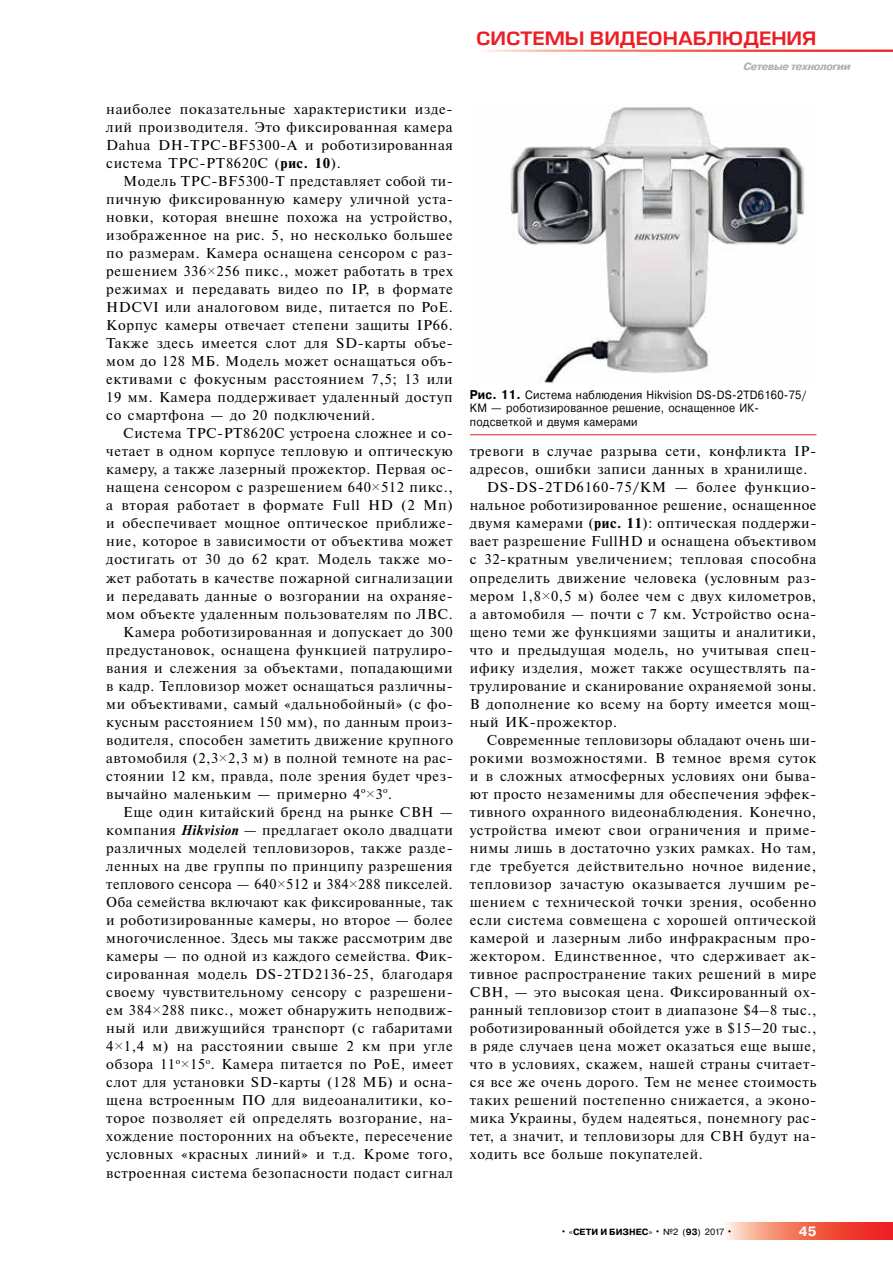
<style>
.page{position:relative;width:893px;height:1263px;background:#fff}
.page>*{position:absolute;margin:0;border:0;box-sizing:border-box;transform-origin:0 0}
.t1{font:18px "Europe Demi";color:#ed1d24;scale:1.1 1}
.t2{font:14.25px/18px "Newton C";letter-spacing:.045em;color:#000;text-align:justify}
.t3{font:700 13.5px "Pragmatica";color:#fff}
.t4{font:12px/13.5px "Pragmatica";letter-spacing:.025em;color:#000;scale:.9 1}
.t5{font:italic 700 10.5px "Pragmatica Cond";letter-spacing:-.04em;color:#aaafb1;scale:1.23 1}
.t6{font:700 9px "Pragmatica";color:#000}
.s1{font-weight:700}
.s2{font-family:"Pragmatica";font-weight:200}
.s3{font-weight:700;font-style:italic;font-size:14.1px}
.s4{font-weight:700;font-size:12.75px}
.s5{font-weight:400;font-size:10.5px}
.s6{font-weight:400}
</style>
<div class="page">
<svg style="left:726px;top:1222px;width:167px;height:17px;background:#f36e5c"></svg>
<img style="left:510px;top:107px;width:295px;height:276px">
<hr style="left:470px;top:434px;width:346px;height:1px;background:#ed1d24">
<p class="t2" style="left:106px;top:100px;width:348px">наиболее показательные характеристики изде&shy;лий производителя. Это фиксированная камера Dahua DH-TPC-BF5300-A и роботизированная система TPC-PT8620C (<span class="s1">рис. 10</span>).</p>
<p class="t2" style="left:106px;top:172px;width:348px;text-indent:17px">Модель TPC-BF5300-Т представляет собой ти&shy;пичную фиксированную камеру уличной уста&shy;новки, которая внешне похожа на устройство, изображенное на рис. 5, но несколько большее по размерам. Камера оснащена сенсором с раз&shy;решением 336<span class="s2">×</span>256 пикс., может работать в трех режимах и передавать видео по IP, в формате HDCVI или аналоговом виде, питается по PoE.<br>Корпус камеры отвечает степени защиты IP66.<br>Также здесь имеется слот для SD-карты объе&shy;мом до 128 МБ. Модель может оснащаться объ&shy;ективами с фокусным расстоянием 7,5; 13 или 19 мм. Камера поддерживает удаленный доступ со смартфона — до 20 подключений.</p>
<p class="t2" style="left:123px;top:424px;width:331px">Система TPC-PT8620C устроена сложнее и со-</p>
<p class="t2" style="left:106px;top:442px;width:348px">четает в одном корпусе тепловую и оптическую</p>
<p class="t2" style="left:106px;top:460px;width:348px">камеру, а также лазерный прожектор. Первая ос-</p>
<p class="t2" style="left:106px;top:478px;width:348px">нащена сенсором с разрешением 640<span class="s2">×</span>512 пикс.,</p>
<p class="t2" style="left:106px;top:496px;width:348px">а вторая работает в формате Full HD (2 Мп)</p>
<p class="t2" style="left:106px;top:515px;width:348px">и обеспечивает мощное оптическое приближе-</p>
<p class="t2" style="left:106px;top:533px;width:348px">ние, которое в зависимости от объектива может</p>
<p class="t2" style="left:106px;top:551px;width:348px">достигать от 30 до 62 крат. Модель также мо-</p>
<p class="t2" style="left:106px;top:569px;width:348px">жет работать в качестве пожарной сигнализации</p>
<p class="t2" style="left:106px;top:587px;width:348px">и передавать данные о возгорании на охраняе-</p>
<p class="t2" style="left:106px;top:605px;width:348px">мом объекте удаленным пользователям по ЛВС.</p>
<p class="t2" style="left:123px;top:623px;width:331px">Камера роботизированная и допускает до 300</p>
<p class="t2" style="left:106px;top:641px;width:348px">предустановок, оснащена функцией патрулиро-</p>
<p class="t2" style="left:106px;top:659px;width:348px">вания и слежения за объектами, попадающими</p>
<p class="t2" style="left:106px;top:677px;width:348px">в кадр. Тепловизор может оснащаться различны-</p>
<p class="t2" style="left:106px;top:695px;width:348px">ми объективами, самый «дальнобойный» (с фо-</p>
<p class="t2" style="left:106px;top:713px;width:348px">кусным расстоянием 150 мм), по данным произ-</p>
<p class="t2" style="left:106px;top:731px;width:348px">водителя, способен заметить движение крупного</p>
<p class="t2" style="left:106px;top:749px;width:348px">автомобиля (2,3<span class="s2">×</span>2,3 м) в полной темноте на рас-</p>
<p class="t2" style="left:106px;top:767px;width:348px">стоянии 12 км, правда, поле зрения будет чрез-</p>
<p class="t2" style="left:106px;top:785px;width:287px">вычайно маленьким — примерно 4<sup>о</sup><span class="s2">×</span>3<sup>о</sup>.</p>
<p class="t2" style="left:123px;top:803px;width:331px">Еще один китайский бренд на рынке СВН —</p>
<p class="t2" style="left:106px;top:821px;width:348px">компания <span class="s3">Hikvision</span> — предлагает около двадцати</p>
<p class="t2" style="left:106px;top:839px;width:348px">различных моделей тепловизоров, также разде-</p>
<p class="t2" style="left:106px;top:857px;width:348px">ленных на две группы по принципу разрешения</p>
<p class="t2" style="left:106px;top:875px;width:348px">теплового сенсора — 640<span class="s2">×</span>512 и 384<span class="s2">×</span>288 пикселей.</p>
<p class="t2" style="left:106px;top:893px;width:348px">Оба семейства включают как фиксированные, так</p>
<p class="t2" style="left:106px;top:911px;width:348px">и роботизированные камеры, но второе — более</p>
<p class="t2" style="left:106px;top:929px;width:348px">многочисленное. Здесь мы также рассмотрим две</p>
<p class="t2" style="left:106px;top:947px;width:348px">камеры — по одной из каждого семейства. Фик-</p>
<p class="t2" style="left:106px;top:965px;width:348px">сированная модель DS-2TD2136-25, благодаря</p>
<p class="t2" style="left:106px;top:983px;width:348px">своему чувствительному сенсору с разрешени-</p>
<p class="t2" style="left:106px;top:1001px;width:348px">ем 384<span class="s2">×</span>288 пикс., может обнаружить неподвиж-</p>
<p class="t2" style="left:106px;top:1019px;width:348px">ный или движущийся транспорт (с габаритами</p>
<p class="t2" style="left:106px;top:1037px;width:348px">4<span class="s2">×</span>1,4 м) на расстоянии свыше 2 км при угле</p>
<p class="t2" style="left:106px;top:1055px;width:348px">обзора 11<sup>о</sup><span class="s2">×</span>15<sup>о</sup>. Камера питается по PoE, имеет</p>
<p class="t2" style="left:106px;top:1073px;width:348px">слот для установки SD-карты (128 МБ) и осна-</p>
<p class="t2" style="left:106px;top:1091px;width:348px">щена встроенным ПО для видеоаналитики, ко-</p>
<p class="t2" style="left:106px;top:1109px;width:348px">торое позволяет ей определять возгорание, на-</p>
<p class="t2" style="left:106px;top:1127px;width:348px">хождение посторонних на объекте, пересечение</p>
<p class="t2" style="left:106px;top:1146px;width:348px">условных «красных линий» и т.д. Кроме того,</p>
<p class="t2" style="left:106px;top:1164px;width:348px">встроенная система безопасности подаст сигнал</p>
<p class="t1" style="left:476px;top:27px;width:311px">Системы видеонаблюдения</p>
<p class="t5" style="left:743px;top:60px;width:89px">Cетевые технологии</p>
<p class="t4" style="left:470px;top:388px;width:375px"><span class="s4">Рис. 11.</span> Система наблюдения Hikvision DS-DS-2TD6160-75/<br>KM — роботизированное решение, оснащенное ИК&shy;подсветкой и двумя камерами</p>
<p class="t2" style="left:470px;top:442px;width:348px">тревоги в случае разрыва сети, конфликта IP-</p>
<p class="t2" style="left:470px;top:460px;width:339px">адресов, ошибки записи данных в хранилище.</p>
<p class="t2" style="left:487px;top:478px;width:331px">DS-DS-2TD6160-75/KM — более функцио-</p>
<p class="t2" style="left:470px;top:496px;width:348px">нальное роботизированное решение, оснащенное</p>
<p class="t2" style="left:470px;top:515px;width:348px">двумя камерами (<span class="s1">рис. 11</span>): оптическая поддержи-</p>
<p class="t2" style="left:470px;top:533px;width:348px">вает разрешение FullHD и оснащена объективом</p>
<p class="t2" style="left:470px;top:551px;width:348px">с 32-кратным увеличением; тепловая способна</p>
<p class="t2" style="left:470px;top:569px;width:348px">определить движение человека (условным раз-</p>
<p class="t2" style="left:470px;top:587px;width:348px">мером 1,8<span class="s2">×</span>0,5 м) более чем с двух километров,</p>
<p class="t2" style="left:470px;top:605px;width:348px">а автомобиля — почти с 7 км. Устройство осна-</p>
<p class="t2" style="left:470px;top:623px;width:348px">щено теми же функциями защиты и аналитики,</p>
<p class="t2" style="left:470px;top:641px;width:348px">что и предыдущая модель, но учитывая спец-</p>
<p class="t2" style="left:470px;top:659px;width:348px">ифику изделия, может также осуществлять па-</p>
<p class="t2" style="left:470px;top:677px;width:348px">трулирование и сканирование охраняемой зоны.</p>
<p class="t2" style="left:470px;top:695px;width:348px">В дополнение ко всему на борту имеется мощ-</p>
<p class="t2" style="left:470px;top:713px;width:149px">ный ИК-прожектор.</p>
<p class="t2" style="left:487px;top:731px;width:331px">Современные тепловизоры обладают очень ши-</p>
<p class="t2" style="left:470px;top:749px;width:348px">рокими возможностями. В темное время суток</p>
<p class="t2" style="left:470px;top:767px;width:348px">и в сложных атмосферных условиях они быва-</p>
<p class="t2" style="left:470px;top:785px;width:348px">ют просто незаменимы для обеспечения эффек-</p>
<p class="t2" style="left:470px;top:803px;width:348px">тивного охранного видеонаблюдения. Конечно,</p>
<p class="t2" style="left:470px;top:821px;width:348px">устройства имеют свои ограничения и приме-</p>
<p class="t2" style="left:470px;top:839px;width:348px">нимы лишь в достаточно узких рамках. Но там,</p>
<p class="t2" style="left:470px;top:857px;width:348px">где требуется действительно ночное видение,</p>
<p class="t2" style="left:470px;top:875px;width:348px">тепловизор зачастую оказывается лучшим ре-</p>
<p class="t2" style="left:470px;top:893px;width:348px">шением с технической точки зрения, особенно</p>
<p class="t2" style="left:470px;top:911px;width:348px">если система совмещена с хорошей оптической</p>
<p class="t2" style="left:470px;top:929px;width:348px">камерой и лазерным либо инфракрасным про-</p>
<p class="t2" style="left:470px;top:947px;width:348px">жектором. Единственное, что сдерживает ак-</p>
<p class="t2" style="left:470px;top:965px;width:348px">тивное распространение таких решений в мире</p>
<p class="t2" style="left:470px;top:983px;width:348px">СВН, — это высокая цена. Фиксированный ох-</p>
<p class="t2" style="left:470px;top:1001px;width:348px">ранный тепловизор стоит в диапазоне $4–8 тыс.,</p>
<p class="t2" style="left:470px;top:1019px;width:348px">роботизированный обойдется уже в $15–20 тыс.,</p>
<p class="t2" style="left:470px;top:1037px;width:348px">в ряде случаев цена может оказаться еще выше,</p>
<p class="t2" style="left:470px;top:1055px;width:348px">что в условиях, скажем, нашей страны считает-</p>
<p class="t2" style="left:470px;top:1073px;width:348px">ся все же очень дорого. Тем не менее стоимость</p>
<p class="t2" style="left:470px;top:1091px;width:348px">таких решений постепенно снижается, а эконо-</p>
<p class="t2" style="left:470px;top:1109px;width:348px">мика Украины, будем надеяться, понемногу рас-</p>
<p class="t2" style="left:470px;top:1127px;width:348px">тет, а значит, и тепловизоры для СВН будут на-</p>
<p class="t2" style="left:470px;top:1146px;width:235px">ходить все больше покупателей.</p>
<p class="t6" style="left:560px;top:1226px;width:174px"><span class="s5">•</span> <span class="s6">«</span>СЕТИ И БИЗНЕС<span class="s6">»</span> <span class="s5">•</span> <span class="s6">№2 (</span>93<span class="s6">) 2017</span> <span class="s5">•</span></p>
<p class="t3" style="left:799px;top:1222px;width:19px">45</p>
</div>
